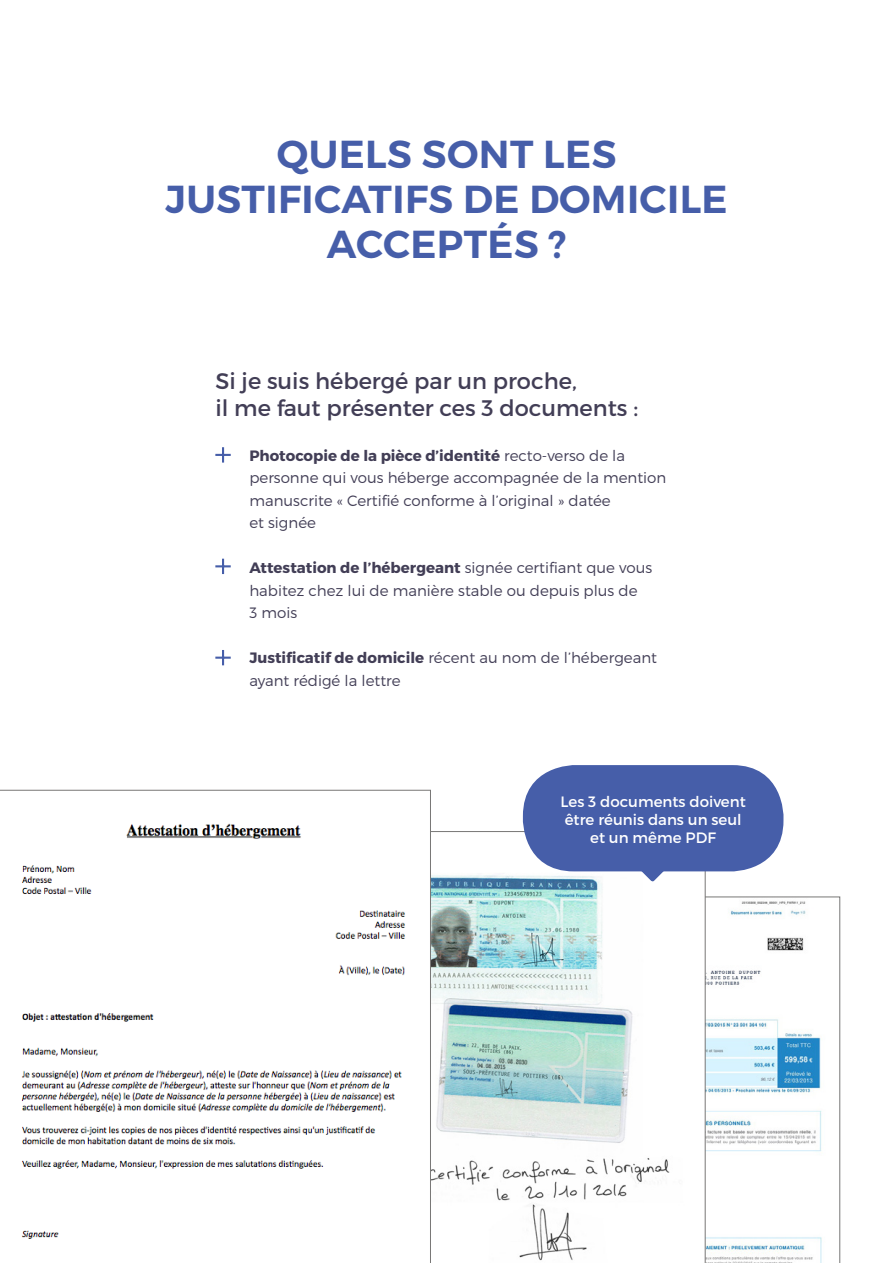
<style>
.page{position:relative;width:893px;height:1263px;background:#fff}
.page>*{position:absolute;margin:0;border:0;box-sizing:border-box;transform-origin:0 0}
.t1{font:600 39px "Montserrat";letter-spacing:.01em;color:#465ea9}
.t2{font:22.5px "Montserrat";color:#423e56}
.t3{font:300 15px/22.5px "Montserrat";color:#423e56}
.t4{font:15px/18px "Montserrat";color:#fff}
.s1{font-weight:700}
</style>
<div class="page">
<svg style="left:705px;top:897px;width:135px;height:366px"></svg>
<svg style="left:431px;top:831px;width:274px;height:432px"></svg>
<svg style="left:215px;top:447px;width:16px;height:16px"></svg>
<svg style="left:215px;top:559px;width:16px;height:15px"></svg>
<svg style="left:215px;top:650px;width:16px;height:15px"></svg>
<svg style="left:0;top:790px;width:431px;height:473px"></svg>
<div style="left:523px;top:765px;width:260px;height:106px;background:#465ea9;border-radius:51px"></div>
<svg style="left:637px;top:871px;width:31px;height:11px"></svg>
<p class="t1" style="left:277px;top:130px;width:341px">QUELS SONT LES</p>
<p class="t1" style="left:166px;top:175px;width:564px">JUSTIFICATIFS DE DOMICILE</p>
<p class="t1" style="left:327px;top:220px;width:241px">ACCEPTÉS ?</p>
<p class="t2" style="left:215px;top:367px;width:363px">Si je suis hébergé par un proche,</p>
<p class="t2" style="left:215px;top:394px;width:424px">il me faut présenter ces 3 documents :</p>
<p class="t3" style="left:249px;top:444px;width:418px"><span class="s1">Photocopie de la pièce d’identité</span> recto-verso de la personne qui vous héberge accompagnée de la mention manuscrite « Certifié conforme à l’original » datée</p>
<p class="t3" style="left:249px;top:511px;width:68px">et signée</p>
<p class="t3" style="left:249px;top:556px;width:404px"><span class="s1">Attestation de l’hébergeant</span> signée certifiant que vous habitez chez lui de manière stable ou depuis plus de</p>
<p class="t3" style="left:249px;top:601px;width:49px">3 mois</p>
<p class="t3" style="left:249px;top:646px;width:409px"><span class="s1">Justificatif de domicile</span> récent au nom de l’hébergeant ayant rédigé la lettre</p>
<p class="t4" style="left:560px;top:793px;width:187px">Les 3 documents doivent être réunis dans un seul</p>
<p class="t4" style="left:590px;top:829px;width:127px">et un même PDF</p>
</div>
